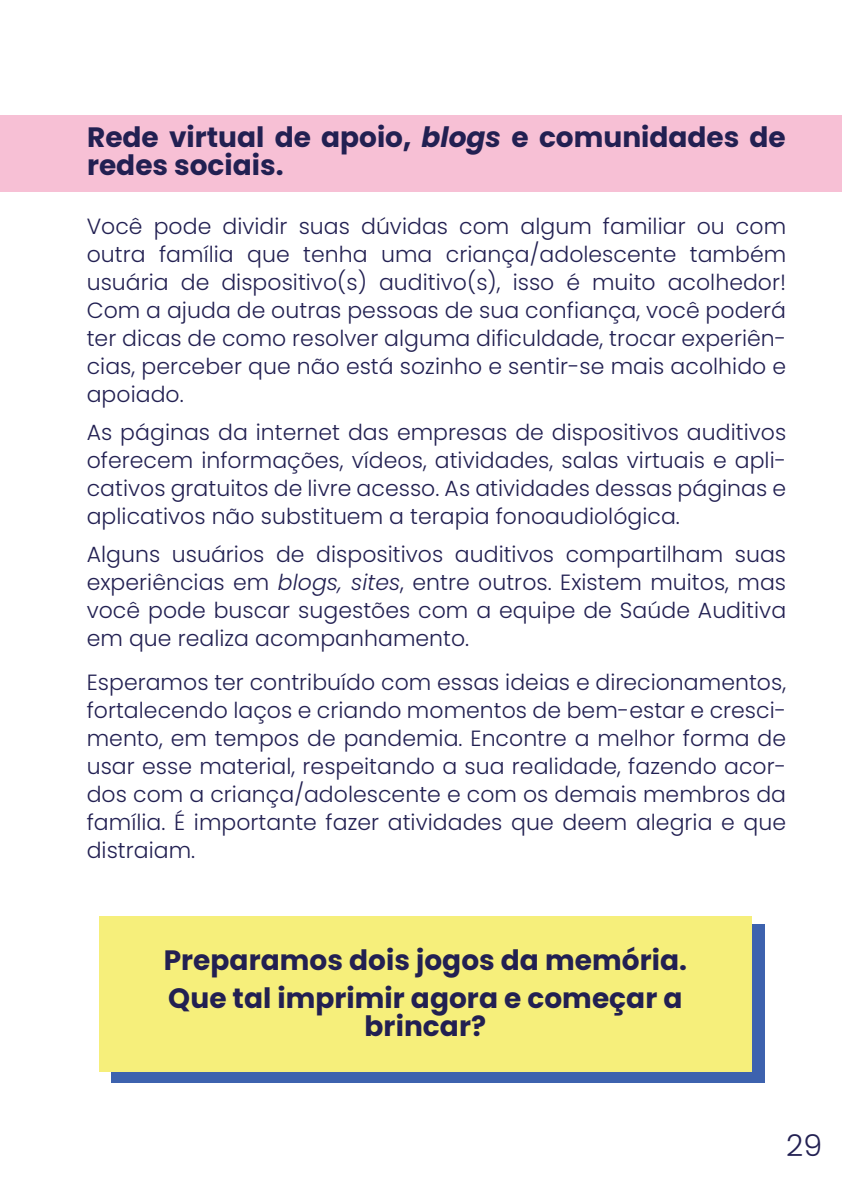
<style>
.page{position:relative;width:842px;height:1191px;background:#fff}
.page>*{position:absolute;margin:0;border:0;box-sizing:border-box;transform-origin:0 0}
.t1{font:300 30px "Poppins";color:#222052}
.t2{font:700 28px/28px "Poppins";color:#222052}
.t3{font:300 22px/28px "Poppins";color:#222052;text-align:justify}
.s1{font-style:italic}
</style>
<div class="page">
<div style="left:0;top:115px;width:842px;height:76px;background:#f7c0d5"></div>
<div style="left:111px;top:923px;width:653px;height:159px;background:#3d62ae"></div>
<div style="left:99px;top:915px;width:653px;height:156px;background:#f6ef7b"></div>
<p class="t2" style="left:87px;top:124px;width:700px">Rede virtual de apoio, <span class="s1">blogs</span> e comunidades de redes sociais.</p>
<p class="t3" style="left:87px;top:212px;width:701px">Você pode dividir suas dúvidas com algum familiar ou com outra família que tenha uma criança/adolescente também usuária de dispositivo(s) auditivo(s), isso é muito acolhedor!<br>Com a ajuda de outras pessoas de sua confiança, você poderá ter dicas de como resolver alguma dificuldade, trocar experiên&shy;cias, perceber que não está sozinho e sentir-se mais acolhido e apoiado.</p>
<p class="t3" style="left:87px;top:418px;width:701px">As páginas da internet das empresas de dispositivos auditivos oferecem informações, vídeos, atividades, salas virtuais e apli&shy;cativos gratuitos de livre acesso. As atividades dessas páginas e aplicativos não substituem a terapia fonoaudiológica.</p>
<p class="t3" style="left:87px;top:540px;width:701px">Alguns usuários de dispositivos auditivos compartilham suas experiências em <span class="s1">blogs, sites</span>, entre outros. Existem muitos, mas você pode buscar sugestões com a equipe de Saúde Auditiva em que realiza acompanhamento.</p>
<p class="t3" style="left:87px;top:668px;width:701px">Esperamos ter contribuído com essas ideias e direcionamentos, fortalecendo laços e criando momentos de bem-estar e cresci&shy;mento, em tempos de pandemia. Encontre a melhor forma de usar esse material, respeitando a sua realidade, fazendo acor&shy;dos com a criança/adolescente e com os demais membros da família. É importante fazer atividades que deem alegria e que distraiam.</p>
<p class="t2" style="left:164px;top:941px;width:525px;line-height:38px">Preparamos dois jogos da memória.<br>Que tal imprimir agora e começar a</p>
<p class="t2" style="left:365px;top:1012px;width:123px">brincar?</p>
<h1 class="t1" style="left:786px;top:1128px;width:37px">29</h1>
</div>
